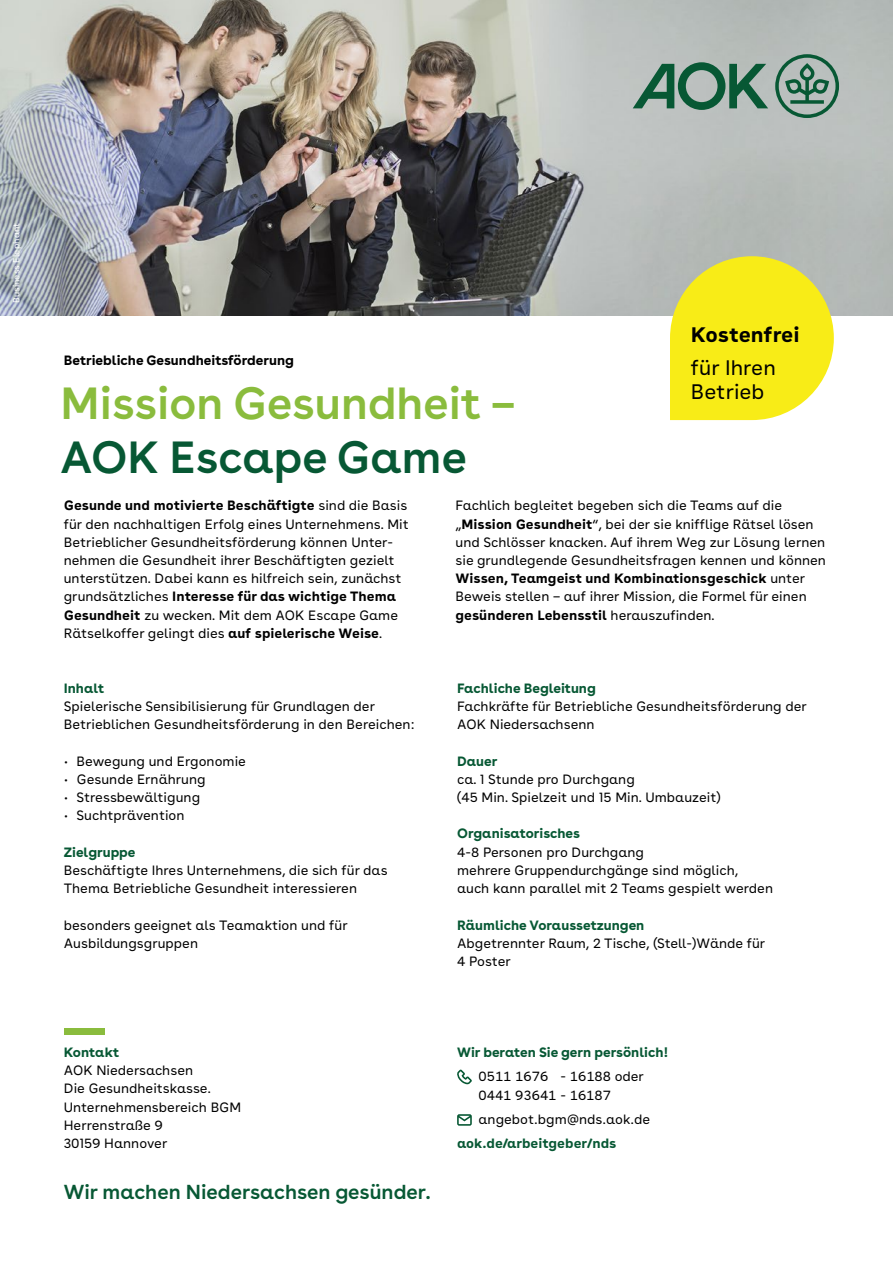
<style>
.page{position:relative;width:893px;height:1263px;background:#fff}
.page>*{position:absolute;margin:0;border:0;box-sizing:border-box;transform-origin:0 0}
.Titel__Headline_30pt{font:600 45px/54px "AOK Buenos Aires";color:#8abc3d}
.Störer_Copy__Mitte{font:21px/24px "AOK Buenos Aires Text";color:#000}
.Störer_Copy__Mitte-2{font:700 21px "AOK Buenos Aires Text";color:#000}
.Titel__Deskriptor_13{font:600 20.25px "AOK Buenos Aires";color:#075834}
.Innen__Copy_9pt_135{font:13.5px/18.3px "AOK Buenos Aires Text";color:#000}
.Innen__Zwischenübers{font:700 13.5px "AOK Buenos Aires";color:#075834}
.Innen__Aufzählungen{font:13.5px "AOK Buenos Aires Text";color:#000}
.Innen__Dachzeile{font:700 13.5px "AOK Buenos Aires";color:#000}
.Innen__Copy_9pt_135-2{font:700 13.5px "AOK Buenos Aires Text";color:#075834}
.t1{font:9px "AOK Buenos Aires Text";color:#fff}
.s1{color:#075834}
.s2{font-weight:700}
</style>
<div class="page">
<svg style="left:457px;top:1069px;width:15px;height:15px"></svg>
<svg style="left:457px;top:1114px;width:15px;height:12px"></svg>
<div style="left:64px;top:1028px;width:41px;height:7px;background:#8abc3d"></div>
<img style="left:0;top:0;width:893px;height:316px">
<svg style="left:670px;top:256px;width:164px;height:164px;background:#f0e734"></svg>
<svg style="left:633px;top:54px;width:206px;height:64px;background:#84a094"></svg>
<p class="t1" style="left:9px;top:303px;width:82px;rotate:-90deg">Business Elephant</p>
<p class="Innen__Dachzeile" style="left:64px;top:348px;width:232px">Betriebliche Gesundheitsförderung</p>
<h1 class="Titel__Headline_30pt" style="left:61px;top:371px;width:457px">Mission Gesundheit –<br><span class="s1">AOK Escape Game</span></h1>
<p class="Störer_Copy__Mitte-2" style="left:691px;top:317px;width:110px">Kostenfrei</p>
<p class="Störer_Copy__Mitte" style="left:691px;top:353px;width:87px">für Ihren<br>Betrieb</p>
<p class="Innen__Copy_9pt_135" style="left:64px;top:495px;width:346px"><span class="s2">Gesunde und motivierte Beschäftigte</span> sind die Basis für den nachhaltigen Erfolg eines Unternehmens. Mit Betrieblicher Gesundheitsförderung können Unter&shy;nehmen die Gesundheit ihrer Beschäftigten gezielt unterstützen. Dabei kann es hilfreich sein, zunächst grundsätzliches <span class="s2">Interesse für das wichtige Thema Gesundheit</span> zu wecken. Mit dem AOK Escape Game Rätselkoffer gelingt dies <span class="s2">auf spielerische Weise</span>.</p>
<p class="Innen__Copy_9pt_135" style="left:455px;top:495px;width:372px">Fachlich begleitet begeben sich die Teams auf die „<span class="s2">Mission Gesundheit</span>“, bei der sie knifflige Rätsel lösen und Schlösser knacken. Auf ihrem Weg zur Lösung lernen sie grundlegende Gesundheitsfragen kennen und können <span class="s2">Wissen, Teamgeist und Kombinationsgeschick</span> unter Beweis stellen – auf ihrer Mission, die Formel für einen <span class="s2">gesünderen Lebensstil</span> herauszufinden.</p>
<h2 class="Innen__Zwischenübers" style="left:64px;top:676px;width:42px">Inhalt</h2>
<p class="Innen__Copy_9pt_135" style="left:64px;top:696px;width:352px">Spielerische Sensibilisierung für Grundlagen der<br>Betrieblichen Gesundheitsförderung in den Bereichen:</p>
<p class="Innen__Aufzählungen" style="left:65px;top:750px;width:183px">• Bewegung und Ergonomie</p>
<p class="Innen__Aufzählungen" style="left:65px;top:768px;width:143px">• Gesunde Ernährung</p>
<p class="Innen__Aufzählungen" style="left:65px;top:786px;width:137px">• Stressbewältigung</p>
<p class="Innen__Aufzählungen" style="left:65px;top:804px;width:121px">• Suchtprävention</p>
<h2 class="Innen__Zwischenübers" style="left:64px;top:840px;width:73px">Zielgruppe</h2>
<p class="Innen__Copy_9pt_135" style="left:64px;top:860px;width:325px">Beschäftigte Ihres Unternehmens, die sich für das<br>Thema Betriebliche Gesundheit interessieren</p>
<p class="Innen__Copy_9pt_135" style="left:64px;top:914px;width:285px">besonders geeignet als Teamaktion und für<br>Ausbildungsgruppen</p>
<h2 class="Innen__Zwischenübers" style="left:457px;top:676px;width:140px">Fachliche Begleitung</h2>
<p class="Innen__Copy_9pt_135" style="left:457px;top:696px;width:351px">Fachkräfte für Betriebliche Gesundheitsförderung der<br>AOK Niedersachsenn</p>
<h2 class="Innen__Zwischenübers" style="left:457px;top:749px;width:42px">Dauer</h2>
<p class="Innen__Copy_9pt_135" style="left:457px;top:769px;width:265px">ca. 1 Stunde pro Durchgang<br>(45 Min. Spielzeit und 15 Min. Umbauzeit)</p>
<h2 class="Innen__Zwischenübers" style="left:457px;top:822px;width:124px">Organisatorisches</h2>
<p class="Innen__Copy_9pt_135" style="left:457px;top:842px;width:317px">4-8 Personen pro Durchgang<br>mehrere Gruppendurchgänge sind möglich, auch kann parallel mit 2 Teams gespielt werden</p>
<h2 class="Innen__Zwischenübers" style="left:457px;top:913px;width:189px">Räumliche Voraussetzungen</h2>
<p class="Innen__Copy_9pt_135" style="left:457px;top:933px;width:310px">Abgetrennter Raum, 2 Tische, (Stell-)Wände für<br>4 Poster</p>
<h2 class="Innen__Zwischenübers" style="left:64px;top:1041px;width:57px">Kontakt</h2>
<p class="Innen__Copy_9pt_135" style="left:64px;top:1060px;width:179px">AOK Niedersachsen<br>Die Gesundheitskasse.<br>Unternehmensbereich BGM<br>Herrenstraße 9<br>30159 Hannover</p>
<p class="Titel__Deskriptor_13" style="left:64px;top:1175px;width:368px">Wir machen Niedersachsen gesünder.</p>
<h2 class="Innen__Zwischenübers" style="left:457px;top:1041px;width:213px">Wir beraten Sie gern persönlich!</h2>
<p class="Innen__Copy_9pt_135" style="left:479px;top:1066px;width:167px">0511 1676 - 16188 oder<br>0441 93641 - 16187</p>
<p class="Innen__Copy_9pt_135" style="left:479px;top:1109px;width:173px">angebot.bgm@nds.aok.de</p>
<p class="Innen__Copy_9pt_135-2" style="left:457px;top:1131px;width:161px">aok.de/arbeitgeber/nds</p>
</div>
